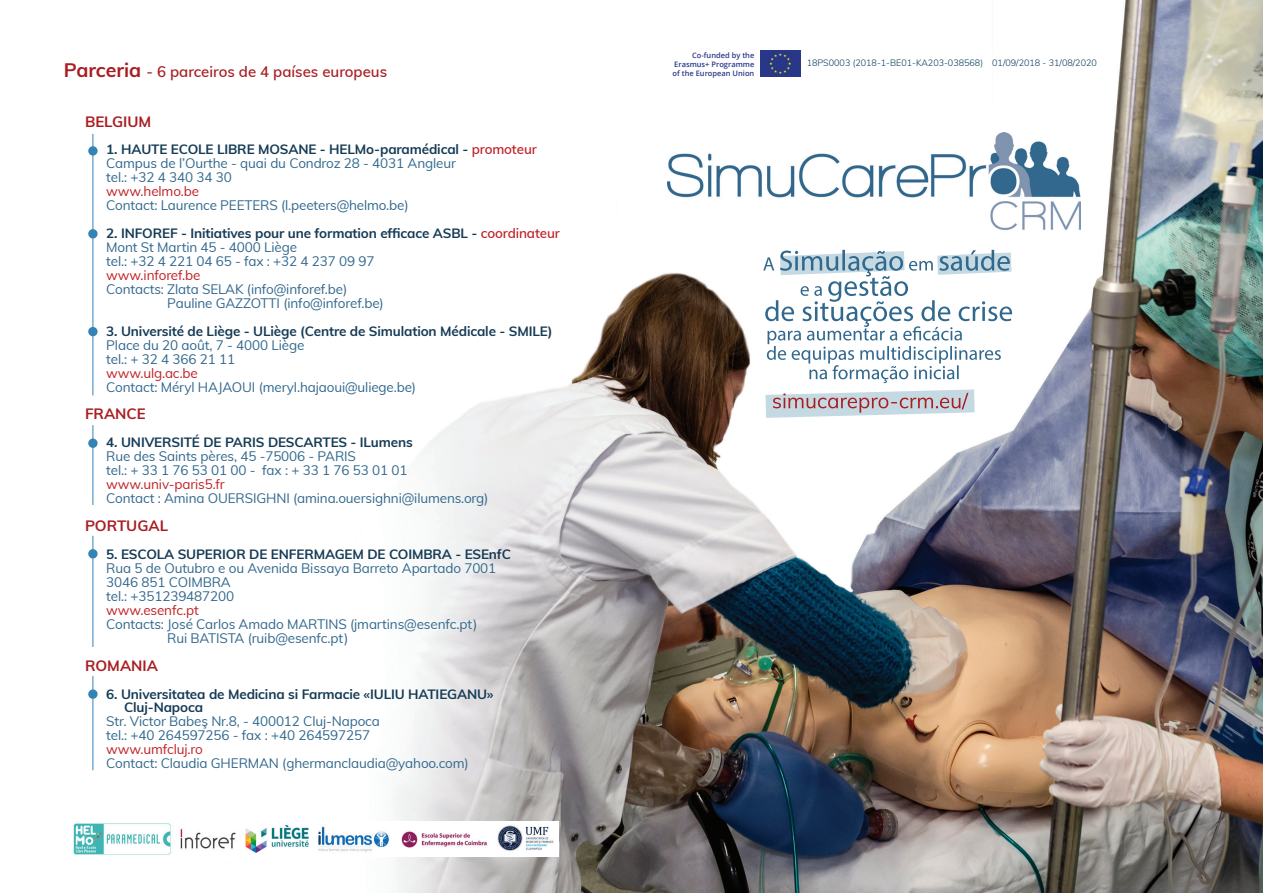
<style>
.page{position:relative;width:1263px;height:893px;background:#fff}
.page>*{position:absolute;margin:0;border:0;box-sizing:border-box;transform-origin:0 0}
.t1{font:600 15px "Muli";color:#a91d21}
.t2{font:700 15px "Muli";color:#a91d21}
.t3{font:13.5px/14px "Muli";letter-spacing:-.01em;color:#31688d}
.t4{font:700 13.5px/14px "Muli";letter-spacing:-.01em;color:#153b55}
.t5{font:13.5px "Muli";letter-spacing:-.01em;color:#c02025}
.t6{font:300 9px "Muli";color:#013a54}
.t7{font:600 7.5px/9px "Open Sans";color:#293788;text-align:justify}
.s1{font-weight:700;font-size:19.5px}
.s2{font-weight:700;color:#153b55}
.s3{font-weight:600;color:#c02025}
</style>
<div class="page">
<img style="left:394px;top:0;width:869px;height:893px">
<img style="left:667px;top:132px;width:413px;height:101px">
<svg style="left:765px;top:389px;width:210px;height:29px"></svg>
<img style="left:760px;top:50px;width:40px;height:27px">
<img style="left:73px;top:822px;width:485px;height:35px">
<hr style="left:93px;top:134px;width:1px;height:261px;background:#3483b7">
<svg style="left:88px;top:146px;width:10px;height:10px"></svg>
<div style="left:88px;top:229px;width:10px;height:9px;background:#3483b7;border-radius:50%"></div>
<div style="left:88px;top:327px;width:10px;height:9px;background:#3483b7;border-radius:50%"></div>
<hr style="left:93px;top:425px;width:1px;height:80px;background:#3483b7">
<div style="left:88px;top:439px;width:10px;height:9px;background:#3483b7;border-radius:50%"></div>
<hr style="left:93px;top:536px;width:1px;height:111px;background:#3483b7">
<div style="left:88px;top:549px;width:10px;height:9px;background:#3483b7;border-radius:50%"></div>
<hr style="left:93px;top:676px;width:1px;height:94px;background:#3483b7">
<svg style="left:88px;top:689px;width:10px;height:10px"></svg>
<svg style="left:763px;top:250px;width:249px;height:133px"></svg>
<p class="t1" style="left:64px;top:61px;width:325px"><span class="s1">Parceria</span> - 6 parceiros de 4 países europeus</p>
<p class="t2" style="left:85px;top:110px;width:68px">BELGIUM</p>
<p class="t3" style="left:106px;top:142px;width:432px"><span class="s2">1. HAUTE ECOLE LIBRE MOSANE - HELMo-paramédical -</span> <span class="s3">promoteur<br></span>Campus de l’Ourthe - quai du Condroz 28 - 4031 Angleur<br>tel.: +32 4 340 34 30</p>
<p class="t5" style="left:106px;top:182px;width:94px">www.helmo.be</p>
<p class="t3" style="left:106px;top:198px;width:304px">Contact: Laurence PEETERS (l.peeters@helmo.be)</p>
<p class="t3" style="left:106px;top:226px;width:455px"><span class="s2">2. INFOREF - Initiatives pour une formation efficace ASBL -</span> <span class="s3">coordinateur<br></span>Mont St Martin 45 - 4000 Liège<br>tel.: +32 4 221 04 65 - fax : +32 4 237 09 97</p>
<p class="t5" style="left:106px;top:265px;width:96px">www.inforef.be</p>
<p class="t3" style="left:167px;top:281px;width:218px;text-indent:-61px">Contacts: Zlata SELAK (info@inforef.be)<br>Pauline GAZZOTTI (info@inforef.be)</p>
<p class="t4" style="left:106px;top:323px;width:448px">3. Université de Liège - ULiège (Centre de Simulation Médicale - SMILE)</p>
<p class="t3" style="left:106px;top:337px;width:200px">Place du 20 août, 7 - 4000 Liège tel.: + 32 4 366 21 11</p>
<p class="t5" style="left:106px;top:363px;width:93px">www.ulg.ac.be</p>
<p class="t3" style="left:106px;top:379px;width:311px">Contact: Méryl HAJAOUI (meryl.hajaoui@uliege.be)</p>
<p class="t2" style="left:85px;top:403px;width:62px">FRANCE</p>
<p class="t4" style="left:106px;top:435px;width:308px">4. UNIVERSITÉ DE PARIS DESCARTES - ILumens</p>
<p class="t3" style="left:106px;top:449px;width:303px">Rue des Saints pères, 45 -75006 - PARIS<br>tel.: + 33 1 76 53 01 00 - fax : + 33 1 76 53 01 01</p>
<p class="t5" style="left:106px;top:474px;width:120px">www.univ-paris5.fr</p>
<p class="t3" style="left:106px;top:491px;width:384px">Contact : Amina OUERSIGHNI (amina.ouersighni@ilumens.org)</p>
<p class="t2" style="left:85px;top:515px;width:85px">PORTUGAL</p>
<p class="t4" style="left:106px;top:546px;width:406px">5. ESCOLA SUPERIOR DE ENFERMAGEM DE COIMBRA - ESEnfC</p>
<p class="t3" style="left:106px;top:560px;width:392px">Rua 5 de Outubro e ou Avenida Bissaya Barreto Apartado 7001<br>3046 851 COIMBRA<br>tel.: +351239487200</p>
<p class="t5" style="left:106px;top:600px;width:94px">www.esenfc.pt</p>
<p class="t3" style="left:167px;top:616px;width:312px;text-indent:-61px">Contacts: José Carlos Amado MARTINS (jmartins@esenfc.pt)<br>Rui BATISTA (ruib@esenfc.pt)</p>
<p class="t2" style="left:85px;top:654px;width:75px">ROMANIA</p>
<p class="t4" style="left:124px;top:686px;width:371px;text-indent:-18px">6. Universitatea de Medicina si Farmacie «IULIU HATIEGANU»<br>Cluj-Napoca</p>
<p class="t3" style="left:106px;top:714px;width:275px">Str. Victor Babeş Nr.8, - 400012 Cluj-Napoca tel.: +40 264597256 - fax : +40 264597257</p>
<p class="t5" style="left:106px;top:740px;width:98px">www.umfcluj.ro</p>
<p class="t3" style="left:106px;top:756px;width:364px">Contact: Claudia GHERMAN (ghermanclaudia@yahoo.com)</p>
<p class="t7" style="left:672px;top:50px;width:83px;text-indent:20px">Co-funded by the Erasmus+ Programme of the European Union</p>
<p class="t6" style="left:807px;top:56px;width:292px">18PS0003 (2018-1-BE01-KA203-038568) 01/09/2018 - 31/08/2020</p>
</div>
